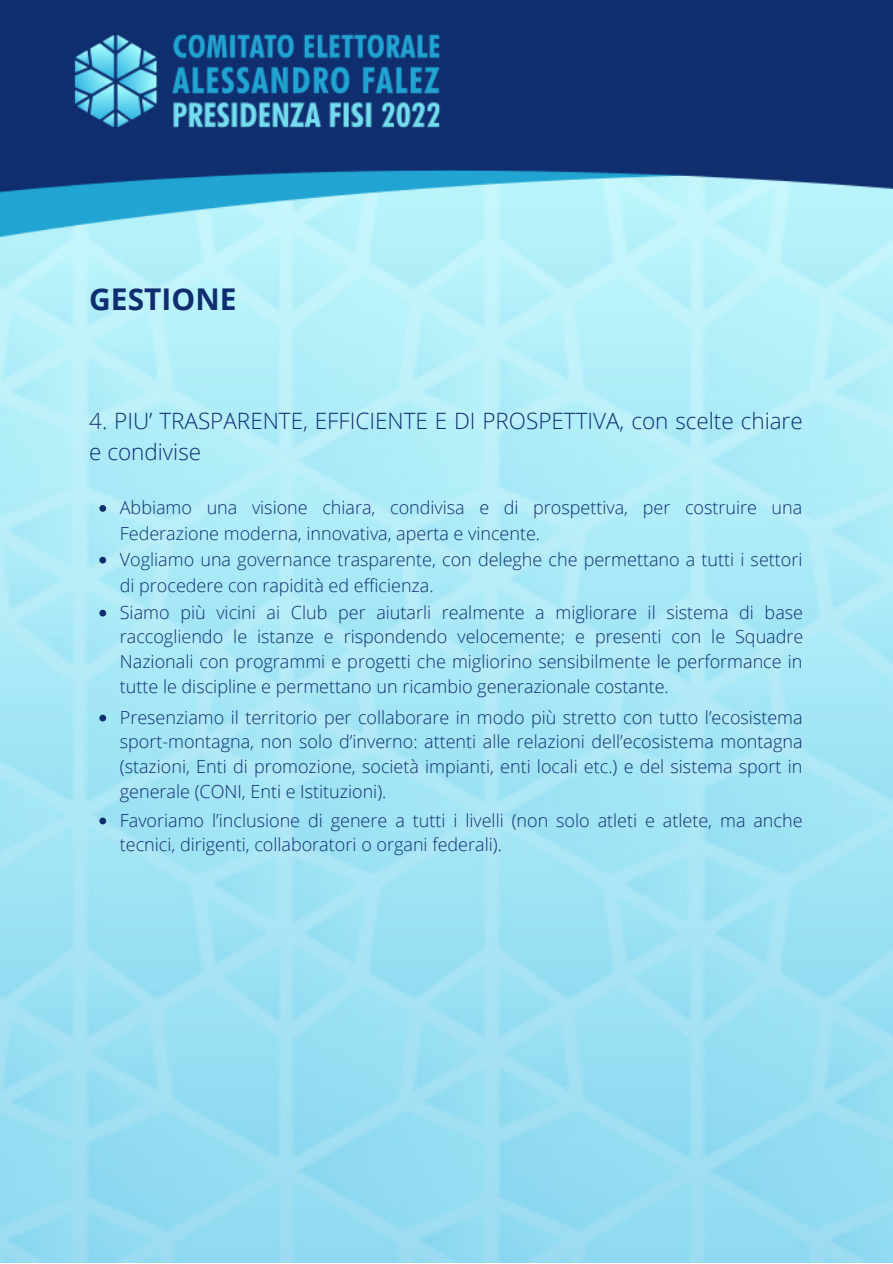
<style>
.page{position:relative;width:893px;height:1264px;background:#fff}
.page>*{position:absolute;margin:0;border:0;box-sizing:border-box;transform-origin:0 0}
.t1{font:700 30px "Open Sans";color:#102d6f}
.t2{font:300 22.5px/31.5px "Open Sans";color:#102d6f}
.t3{font:300 18px/24.8px "Open Sans";color:#102d6f}
</style>
<div class="page">
<img style="left:0;top:0;width:892px;height:1262px">
<svg style="left:99px;top:505px;width:7px;height:7px"></svg>
<svg style="left:99px;top:556px;width:7px;height:7px"></svg>
<svg style="left:99px;top:817px;width:7px;height:7px"></svg>
<svg style="left:99px;top:714px;width:7px;height:7px"></svg>
<svg style="left:99px;top:609px;width:7px;height:7px"></svg>
<h1 class="t1" style="left:89px;top:277px;width:149px">GESTIONE</h1>
<p class="t2" style="left:89px;top:404px;width:715px">4. PIU’ TRASPARENTE, EFFICIENTE E DI PROSPETTIVA, con scelte chiare e condivise</p>
<p class="t3" style="left:120px;top:494px;width:684px;line-height:25.8px">Abbiamo una visione chiara, condivisa e di prospettiva, per costruire una Federazione moderna, innovativa, aperta e vincente.<br>Vogliamo una governance trasparente, con deleghe che permettano a tutti i settori di procedere con rapidità ed efficienza.</p>
<p class="t3" style="left:120px;top:599px;width:685px;text-align:justify">Siamo più vicini ai Club per aiutarli realmente a migliorare il sistema di base raccogliendo le istanze e rispondendo velocemente; e presenti con le Squadre Nazionali con programmi e progetti che migliorino sensibilmente le performance in tutte le discipline e permettano un ricambio generazionale costante.</p>
<p class="t3" style="left:120px;top:704px;width:684px;text-align:justify">Presenziamo il territorio per collaborare in modo più stretto con tutto l’ecosistema sport-montagna, non solo d’inverno: attenti alle relazioni dell’ecosistema montagna (stazioni, Enti di promozione, società impianti, enti locali etc.) e del sistema sport in generale (CONI, Enti e Istituzioni).</p>
<p class="t3" style="left:120px;top:807px;width:684px">Favoriamo l’inclusione di genere a tutti i livelli (non solo atleti e atlete, ma anche tecnici, dirigenti, collaboratori o organi federali).</p>
</div>
